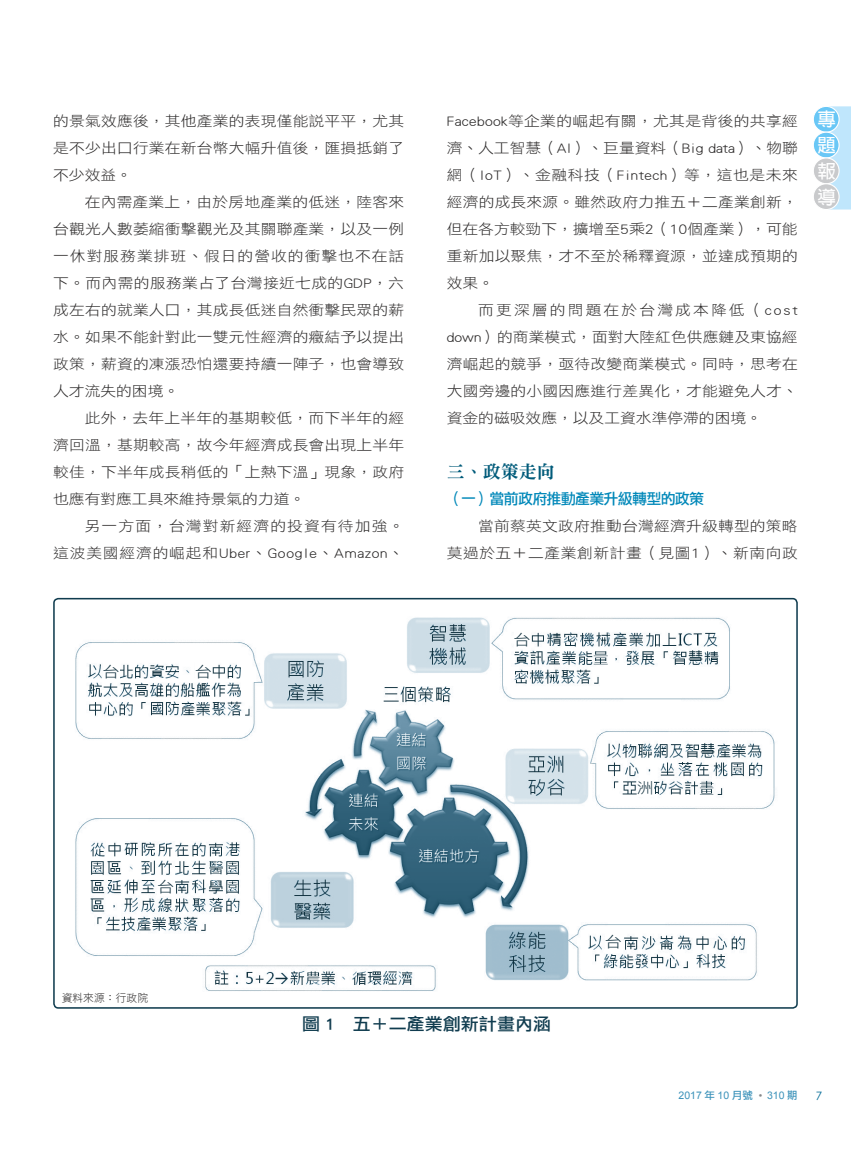
<style>
.page{position:relative;width:851px;height:1149px;background:#fff}
.page>*{position:absolute;margin:0;border:0;box-sizing:border-box;transform-origin:0 0}
.t1{font:700 18.45px/26px "Lin Gothic";color:#fff;text-align:justify}
.t2{font:18px "DFN Ming W9 WINP BF";color:#005b7a}
.t3{font:17.1px "DF Li Hei Std W5";color:#103c4f;scale:1.05 1}
.t4{font:15px "DF Li Hei Std W5";letter-spacing:-.05em;color:#0088b9}
.t5{font:14.85px "DF Li Hei Std W3";color:#0e2e3c;scale:1.11 1}
.t6{font:14.1px/27px "DF Li Hei Std W3";letter-spacing:.015em;color:#2a2828;text-align:justify;scale:1.11 1}
.t7{font:14.1px/27px "DF Li Hei Std W3";letter-spacing:.055em;color:#2a2828;text-align:right;scale:1.11 1}
.t8{font:11.55px "Century Gothic";color:#006a96}
.t9{font:10.8px "DF Li Hei W3 WINP BF";color:#2a2828}
.t10{font:10.5px "Arial";color:#3d93ba}
.s1{font-family:"DF Li Hei Std W5"}
.s2{font-family:"Adobe Ming Std";font-weight:300;color:#85878a}
</style>
<div class="page">
<img style="left:75px;top:617px;width:700px;height:374px">
<div style="left:53px;top:597px;width:744px;height:411px;border:2px solid #103c4f;border-radius:4px"></div>
<div style="left:103px;top:662px;width:16px;height:18px;background:#fff"></div>
<div style="left:195px;top:662px;width:17px;height:18px;background:#fff"></div>
<div style="left:513px;top:630px;width:17px;height:18px;background:#fff"></div>
<div style="left:605px;top:932px;width:16px;height:18px;background:#fff"></div>
<div style="left:157px;top:877px;width:17px;height:18px;background:#fff"></div>
<div style="left:637px;top:778px;width:16px;height:18px;background:#fff"></div>
<div style="left:826px;top:106px;width:24px;height:103px;background:#bfe6fc"></div>
<div style="left:813px;top:106px;width:26px;height:26px;background:#69c7f6;border-radius:50%"></div>
<div style="left:812px;top:106px;width:27px;height:27px;border:1px solid #fff;border-radius:50%"></div>
<div style="left:813px;top:132px;width:26px;height:26px;background:#69c7f6;border-radius:50%"></div>
<div style="left:812px;top:132px;width:27px;height:26px;border:1px solid #fff;border-radius:50%"></div>
<div style="left:813px;top:158px;width:26px;height:26px;background:#c9cacc;border-radius:50%"></div>
<div style="left:812px;top:157px;width:27px;height:27px;border:1px solid #fff;border-radius:50%"></div>
<div style="left:813px;top:184px;width:26px;height:25px;background:#c9cacc;border-radius:50%"></div>
<div style="left:812px;top:183px;width:27px;height:27px;border:1px solid #fff;border-radius:50%"></div>
<p class="t6" style="left:53px;top:107px;width:318px">的景氣效應後，其他產業的表現僅能說平平，尤其是不少出口行業在新台幣大幅升值後，匯損抵銷了不少效益。</p>
<p class="t6" style="left:53px;top:188px;width:318px;text-indent:32px">在內需產業上，由於房地產業的低迷，陸客來台觀光人數萎縮衝擊觀光及其關聯產業，以及一例一休對服務業排班、假日的營收的衝擊也不在話下。而內需的服務業占了台灣接近七成的GDP，六成左右的就業人口，其成長低迷自然衝擊民眾的薪水。如果不能針對此一雙元性經濟的癥結予以提出政策，薪資的凍漲恐怕還要持續一陣子，也會導致人才流失的困境。</p>
<p class="t6" style="left:53px;top:404px;width:318px;text-indent:32px">此外，去年上半年的基期較低，而下半年的經濟回溫，基期較高，故今年經濟成長會出現上半年較佳，下半年成長稍低的「上熱下溫」現象，政府也應有對應工具來維持景氣的力道。</p>
<p class="t7" style="left:53px;top:512px;width:318px">另一方面，台灣對新經濟的投資有待加強。<br>這波美國經濟的崛起和Uber、Google、Amazon、</p>
<p class="t5" style="left:103px;top:663px;width:16px">台</p>
<p class="t5" style="left:195px;top:663px;width:16px">台</p>
<p class="t6" style="left:446px;top:107px;width:318px">Facebook等企業的崛起有關，尤其是背後的共享經濟、人工智慧（AI）、巨量資料（Big data）、物聯網（IoT）、金融科技（Fintech）等，這也是未來經濟的成長來源。雖然政府力推五＋二產業創新，但在各方較勁下，擴增至5乘2（10個產業），可能重新加以聚焦，才不至於稀釋資源，並達成預期的效果。</p>
<p class="t6" style="left:446px;top:296px;width:318px;text-indent:32px">而更深層的問題在於台灣成本降低（cost down）的商業模式，面對大陸紅色供應鏈及東協經濟崛起的競爭，亟待改變商業模式。同時，思考在大國旁邊的小國因應進行差異化，才能避免人才、資金的磁吸效應，以及工資水準停滯的困境。</p>
<p class="t2" style="left:446px;top:463px;width:109px">三、政策走向</p>
<p class="t4" style="left:446px;top:490px;width:259px">（一）當前政府推動產業升級轉型的政策</p>
<p class="t6" style="left:446px;top:512px;width:318px;text-align:right">當前蔡英文政府推動台灣經濟升級轉型的策略<br>莫過於五＋二產業創新計畫（見圖1）、新南向政</p>
<h1 class="t1" style="left:817px;top:106px;width:19px">專題報導</h1>
<p class="t5" style="left:513px;top:631px;width:16px">台</p>
<p class="t5" style="left:157px;top:878px;width:16px">台</p>
<p class="t9" style="left:62px;top:991px;width:88px">資料來源：行政院</p>
<p class="t3" style="left:302px;top:1014px;width:238px">圖 1　五＋二產業創新計畫內涵</p>
<p class="t5" style="left:637px;top:779px;width:16px">洲</p>
<p class="t5" style="left:605px;top:933px;width:16px">台</p>
<p class="t10" style="left:678px;top:1089px;width:121px">2017 <span class="s1">年</span> 10 <span class="s1">月號</span> <span class="s2">˙</span>310 <span class="s1">期</span></p>
<p class="t8" style="left:815px;top:1087px;width:8px">7</p>
</div>
